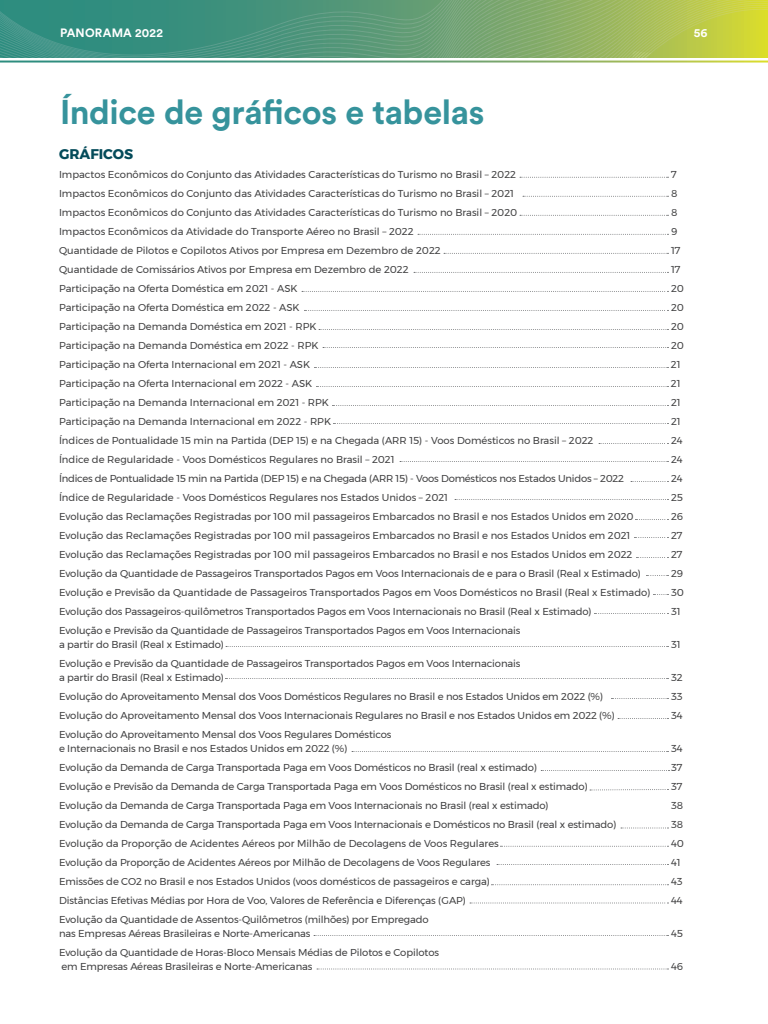
<style>
.page{position:relative;width:768px;height:1024px;background:#fff}
.page>*{position:absolute;margin:0;border:0;box-sizing:border-box;transform-origin:0 0}
.t1{font:700 34px "Circular Std";letter-spacing:-.01em;color:#36939c}
.t2{font:700 14px "Montserrat";color:#044b5a}
.t3{font:700 12px "Circular Std";letter-spacing:.015em;color:#fff}
.t4{font:10px/14px "Montserrat";letter-spacing:-.01em;color:#414142}
</style>
<div class="page">
<svg style="left:0;top:0;width:768px;height:58px"></svg>
<svg style="left:632px;top:31px;width:136px;height:27px"></svg>
<svg style="left:520px;top:177px;width:149px;height:1px"></svg>
<svg style="left:523px;top:196px;width:146px;height:1px"></svg>
<svg style="left:520px;top:215px;width:149px;height:1px"></svg>
<svg style="left:418px;top:234px;width:251px;height:1px"></svg>
<svg style="left:444px;top:253px;width:225px;height:1px"></svg>
<svg style="left:414px;top:272px;width:255px;height:1px"></svg>
<svg style="left:302px;top:291px;width:367px;height:1px"></svg>
<svg style="left:304px;top:310px;width:365px;height:1px"></svg>
<svg style="left:319px;top:329px;width:350px;height:1px"></svg>
<svg style="left:323px;top:347px;width:346px;height:1px"></svg>
<svg style="left:612px;top:698px;width:57px;height:1px"></svg>
<svg style="left:492px;top:884px;width:177px;height:1px"></svg>
<svg style="left:470px;top:902px;width:199px;height:2px"></svg>
<svg style="left:497px;top:864px;width:172px;height:1px"></svg>
<svg style="left:500px;top:846px;width:169px;height:1px"></svg>
<svg style="left:621px;top:828px;width:48px;height:1px"></svg>
<svg style="left:590px;top:789px;width:79px;height:2px"></svg>
<svg style="left:618px;top:718px;width:51px;height:1px"></svg>
<svg style="left:352px;top:751px;width:317px;height:1px"></svg>
<svg style="left:541px;top:770px;width:128px;height:1px"></svg>
<svg style="left:314px;top:935px;width:355px;height:1px"></svg>
<svg style="left:317px;top:968px;width:352px;height:2px"></svg>
<svg style="left:314px;top:367px;width:355px;height:1px"></svg>
<svg style="left:316px;top:386px;width:353px;height:1px"></svg>
<svg style="left:332px;top:405px;width:337px;height:1px"></svg>
<svg style="left:334px;top:423px;width:335px;height:1px"></svg>
<svg style="left:599px;top:443px;width:70px;height:1px"></svg>
<svg style="left:400px;top:461px;width:269px;height:1px"></svg>
<svg style="left:226px;top:646px;width:443px;height:1px"></svg>
<svg style="left:226px;top:678px;width:443px;height:1px"></svg>
<svg style="left:455px;top:499px;width:214px;height:1px"></svg>
<svg style="left:634px;top:537px;width:35px;height:1px"></svg>
<svg style="left:636px;top:519px;width:33px;height:1px"></svg>
<svg style="left:594px;top:613px;width:75px;height:1px"></svg>
<svg style="left:631px;top:481px;width:38px;height:1px"></svg>
<svg style="left:636px;top:557px;width:33px;height:1px"></svg>
<svg style="left:646px;top:575px;width:23px;height:1px"></svg>
<svg style="left:654px;top:594px;width:15px;height:1px"></svg>
<p class="t3" style="left:60px;top:25px;width:104px">PANORAMA 2022</p>
<p class="t3" style="left:694px;top:25px;width:15px">56</p>
<h1 class="t1" style="left:60px;top:90px;width:426px">Índice de gráficos e tabelas</h1>
<h2 class="t2" style="left:59px;top:142px;width:76px">GRÁFICOS</h2>
<p class="t4" style="left:59px;top:167px;width:458px">Impactos Econômicos do Conjunto das Atividades Características do Turismo no Brasil – 2022</p>
<p class="t4" style="left:671px;top:167px;width:7px">7</p>
<p class="t4" style="left:59px;top:186px;width:456px">Impactos Econômicos do Conjunto das Atividades Características do Turismo no Brasil – 2021</p>
<p class="t4" style="left:671px;top:186px;width:8px">8</p>
<p class="t4" style="left:59px;top:205px;width:460px">Impactos Econômicos do Conjunto das Atividades Características do Turismo no Brasil – 2020</p>
<p class="t4" style="left:671px;top:205px;width:8px">8</p>
<p class="t4" style="left:59px;top:224px;width:356px">Impactos Econômicos da Atividade do Transporte Aéreo no Brasil – 2022</p>
<p class="t4" style="left:671px;top:224px;width:8px">9</p>
<p class="t4" style="left:59px;top:243px;width:383px">Quantidade de Pilotos e Copilotos Ativos por Empresa em Dezembro de 2022</p>
<p class="t4" style="left:671px;top:243px;width:11px">17</p>
<p class="t4" style="left:59px;top:262px;width:351px">Quantidade de Comissários Ativos por Empresa em Dezembro de 2022</p>
<p class="t4" style="left:671px;top:262px;width:11px">17</p>
<p class="t4" style="left:59px;top:281px;width:240px">Participação na Oferta Doméstica em 2021 - ASK</p>
<p class="t4" style="left:671px;top:281px;width:14px">20</p>
<p class="t4" style="left:59px;top:300px;width:242px">Participação na Oferta Doméstica em 2022 - ASK</p>
<p class="t4" style="left:671px;top:300px;width:14px">20</p>
<p class="t4" style="left:59px;top:319px;width:259px">Participação na Demanda Doméstica em 2021 - RPK</p>
<p class="t4" style="left:671px;top:319px;width:14px">20</p>
<p class="t4" style="left:59px;top:338px;width:261px">Participação na Demanda Doméstica em 2022 - RPK</p>
<p class="t4" style="left:671px;top:338px;width:14px">20</p>
<p class="t4" style="left:59px;top:357px;width:253px">Participação na Oferta Internacional em 2021 - ASK</p>
<p class="t4" style="left:671px;top:357px;width:11px">21</p>
<p class="t4" style="left:59px;top:376px;width:255px">Participação na Oferta Internacional em 2022 - ASK</p>
<p class="t4" style="left:671px;top:376px;width:11px">21</p>
<p class="t4" style="left:59px;top:395px;width:271px">Participação na Demanda Internacional em 2021 - RPK</p>
<p class="t4" style="left:671px;top:395px;width:11px">21</p>
<p class="t4" style="left:59px;top:414px;width:274px">Participação na Demanda Internacional em 2022 - RPK</p>
<p class="t4" style="left:671px;top:414px;width:11px">21</p>
<p class="t4" style="left:59px;top:433px;width:536px">Índices de Pontualidade 15 min na Partida (DEP 15) e na Chegada (ARR 15) - Voos Domésticos no Brasil – 2022</p>
<p class="t4" style="left:671px;top:433px;width:13px">24</p>
<p class="t4" style="left:59px;top:452px;width:337px">Índice de Regularidade - Voos Domésticos Regulares no Brasil – 2021</p>
<p class="t4" style="left:671px;top:452px;width:13px">24</p>
<p class="t4" style="left:59px;top:471px;width:566px">Índices de Pontualidade 15 min na Partida (DEP 15) e na Chegada (ARR 15) - Voos Domésticos nos Estados Unidos – 2022</p>
<p class="t4" style="left:671px;top:471px;width:13px">24</p>
<p class="t4" style="left:59px;top:490px;width:390px">Índice de Regularidade - Voos Domésticos Regulares nos Estados Unidos – 2021</p>
<p class="t4" style="left:671px;top:490px;width:13px">25</p>
<p class="t4" style="left:59px;top:509px;width:576px">Evolução das Reclamações Registradas por 100 mil passageiros Embarcados no Brasil e nos Estados Unidos em 2020</p>
<p class="t4" style="left:671px;top:509px;width:14px">26</p>
<p class="t4" style="left:59px;top:528px;width:573px">Evolução das Reclamações Registradas por 100 mil passageiros Embarcados no Brasil e nos Estados Unidos em 2021</p>
<p class="t4" style="left:671px;top:528px;width:13px">27</p>
<p class="t4" style="left:59px;top:547px;width:575px">Evolução das Reclamações Registradas por 100 mil passageiros Embarcados no Brasil e nos Estados Unidos em 2022</p>
<p class="t4" style="left:671px;top:547px;width:13px">27</p>
<p class="t4" style="left:59px;top:566px;width:583px">Evolução da Quantidade de Passageiros Transportados Pagos em Voos Internacionais de e para o Brasil (Real x Estimado)</p>
<p class="t4" style="left:671px;top:566px;width:14px">29</p>
<p class="t4" style="left:59px;top:585px;width:593px">Evolução e Previsão da Quantidade de Passageiros Transportados Pagos em Voos Domésticos no Brasil (Real x Estimado)</p>
<p class="t4" style="left:671px;top:585px;width:14px">30</p>
<p class="t4" style="left:59px;top:604px;width:534px">Evolução dos Passageiros-quilômetros Transportados Pagos em Voos Internacionais no Brasil (Real x Estimado)</p>
<p class="t4" style="left:671px;top:604px;width:11px">31</p>
<p class="t4" style="left:59px;top:623px;width:463px">Evolução e Previsão da Quantidade de Passageiros Transportados Pagos em Voos Internacionais a partir do Brasil (Real x Estimado)</p>
<p class="t4" style="left:671px;top:637px;width:11px">31</p>
<p class="t4" style="left:59px;top:656px;width:463px">Evolução e Previsão da Quantidade de Passageiros Transportados Pagos em Voos Internacionais a partir do Brasil (Real x Estimado)</p>
<p class="t4" style="left:671px;top:670px;width:13px">32</p>
<p class="t4" style="left:59px;top:689px;width:546px">Evolução do Aproveitamento Mensal dos Voos Domésticos Regulares no Brasil e nos Estados Unidos em 2022 (%)</p>
<p class="t4" style="left:671px;top:689px;width:13px">33</p>
<p class="t4" style="left:59px;top:708px;width:557px">Evolução do Aproveitamento Mensal dos Voos Internacionais Regulares no Brasil e nos Estados Unidos em 2022 (%)</p>
<p class="t4" style="left:671px;top:708px;width:13px">34</p>
<p class="t4" style="left:59px;top:727px;width:334px">Evolução do Aproveitamento Mensal dos Voos Regulares Domésticos e Internacionais no Brasil e nos Estados Unidos em 2022 (%)</p>
<p class="t4" style="left:671px;top:741px;width:13px">34</p>
<p class="t4" style="left:59px;top:760px;width:480px">Evolução da Demanda de Carga Transportada Paga em Voos Domésticos no Brasil (real x estimado)</p>
<p class="t4" style="left:671px;top:760px;width:13px">37</p>
<p class="t4" style="left:59px;top:779px;width:530px">Evolução e Previsão da Demanda de Carga Transportada Paga em Voos Domésticos no Brasil (real x estimado)</p>
<p class="t4" style="left:671px;top:779px;width:13px">37</p>
<p class="t4" style="left:59px;top:798px;width:491px">Evolução da Demanda de Carga Transportada Paga em Voos Internacionais no Brasil (real x estimado)</p>
<p class="t4" style="left:671px;top:798px;width:14px">38</p>
<p class="t4" style="left:59px;top:817px;width:559px">Evolução da Demanda de Carga Transportada Paga em Voos Internacionais e Domésticos no Brasil (real x estimado)</p>
<p class="t4" style="left:671px;top:817px;width:14px">38</p>
<p class="t4" style="left:59px;top:836px;width:441px">Evolução da Proporção de Acidentes Aéreos por Milhão de Decolagens de Voos Regulares</p>
<p class="t4" style="left:671px;top:836px;width:15px">40</p>
<p class="t4" style="left:59px;top:855px;width:433px">Evolução da Proporção de Acidentes Aéreos por Milhão de Decolagens de Voos Regulares</p>
<p class="t4" style="left:671px;top:855px;width:11px">41</p>
<p class="t4" style="left:59px;top:874px;width:432px">Emissões de CO2 no Brasil e nos Estados Unidos (voos domésticos de passageiros e carga)</p>
<p class="t4" style="left:671px;top:874px;width:13px">43</p>
<p class="t4" style="left:59px;top:893px;width:408px">Distâncias Efetivas Médias por Hora de Voo, Valores de Referência e Diferenças (GAP)</p>
<p class="t4" style="left:671px;top:893px;width:13px">44</p>
<p class="t4" style="left:59px;top:912px;width:371px">Evolução da Quantidade de Assentos-Quilômetros (milhões) por Empregado nas Empresas Aéreas Brasileiras e Norte-Americanas</p>
<p class="t4" style="left:671px;top:926px;width:13px">45</p>
<p class="t4" style="left:59px;top:945px;width:382px">Evolução da Quantidade de Horas-Bloco Mensais Médias de Pilotos e Copilotos em Empresas Aéreas Brasileiras e Norte-Americanas</p>
<p class="t4" style="left:671px;top:959px;width:14px">46</p>
</div>
